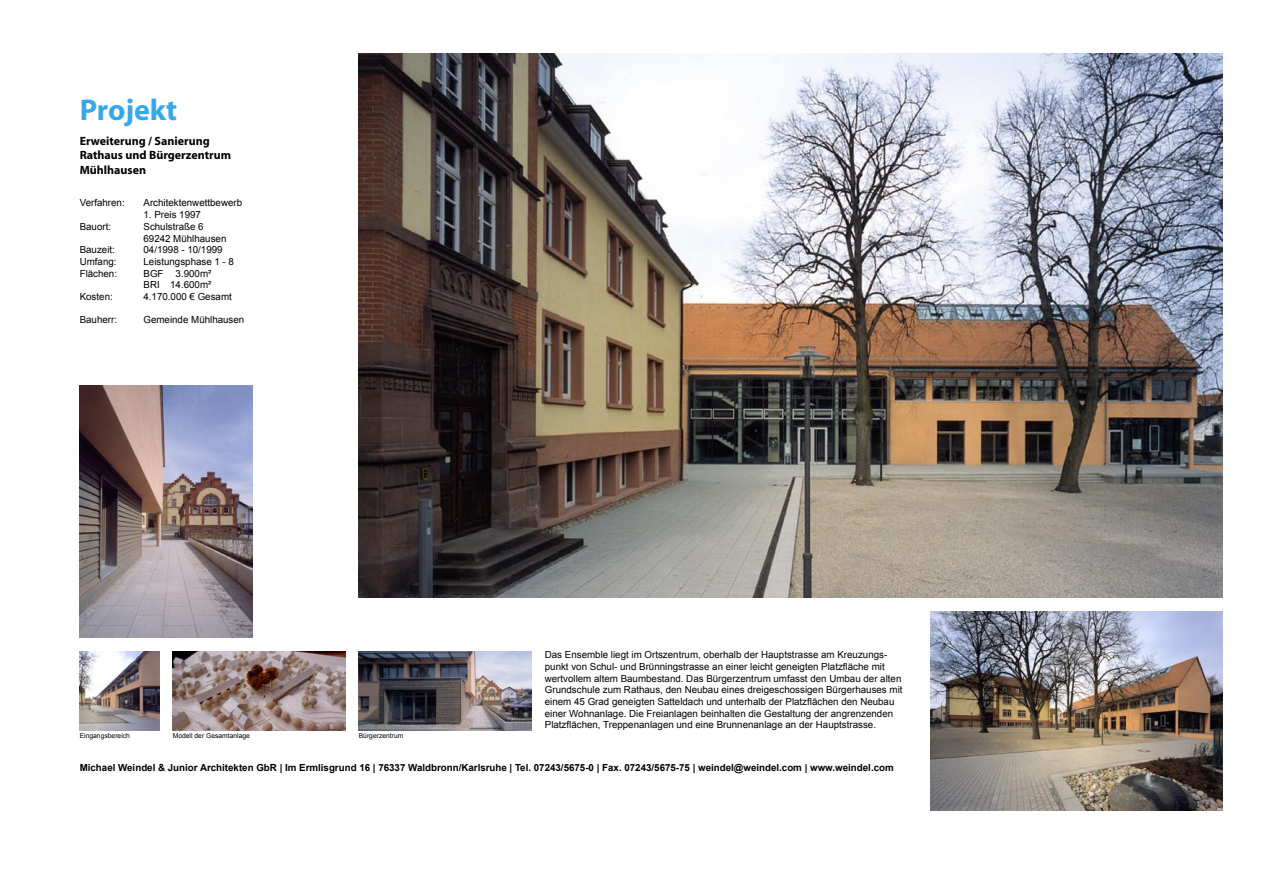
<style>
.page{position:relative;width:1263px;height:893px;background:#fff}
.page>*{position:absolute;margin:0;border:0;box-sizing:border-box;transform-origin:0 0}
.t1{font:700 30px "Myriad";color:#36a7e9}
.t2{font:700 12px "Myriad";color:#000}
.t3{font:9.75px/11.7px "Arial";color:#000}
.t4{font:700 9.75px "Arial";color:#000}
.t5{font:6.75px "Arial";color:#000}
</style>
<div class="page">
<img style="left:359px;top:53px;width:863px;height:545px">
<img style="left:80px;top:385px;width:172px;height:253px">
<img style="left:359px;top:651px;width:172px;height:80px">
<img style="left:930px;top:611px;width:292px;height:200px">
<img style="left:173px;top:651px;width:172px;height:80px">
<img style="left:80px;top:651px;width:79px;height:80px">
<p class="t1" style="left:80px;top:94px;width:99px">Projekt</p>
<p class="t2" style="left:80px;top:135px;width:132px">Erweiterung / Sanierung</p>
<p class="t2" style="left:80px;top:149px;width:153px">Rathaus und Bürgerzentrum</p>
<p class="t2" style="left:80px;top:164px;width:68px">Mühlhausen</p>
<p class="t3" style="left:80px;top:197px;width:46px">Verfahren:</p>
<p class="t3" style="left:144px;top:197px;width:100px">Architektenwettbewerb</p>
<p class="t3" style="left:143px;top:209px;width:59px">1. Preis 1997</p>
<p class="t3" style="left:80px;top:221px;width:33px">Bauort:</p>
<p class="t3" style="left:143px;top:221px;width:62px">Schulstraße 6</p>
<p class="t3" style="left:143px;top:232px;width:84px">69242 Mühlhausen</p>
<p class="t3" style="left:80px;top:244px;width:37px">Bauzeit:</p>
<p class="t3" style="left:143px;top:244px;width:81px">04/1998 - 10/1999</p>
<p class="t3" style="left:80px;top:256px;width:38px">Umfang:</p>
<p class="t3" style="left:143px;top:256px;width:92px">Leistungsphase 1 - 8</p>
<p class="t3" style="left:80px;top:267px;width:39px">Flächen:</p>
<p class="t3" style="left:143px;top:267px;width:69px">BGF 3.900m²</p>
<p class="t3" style="left:143px;top:279px;width:69px">BRI 14.600m²</p>
<p class="t3" style="left:80px;top:291px;width:35px">Kosten:</p>
<p class="t3" style="left:143px;top:291px;width:90px">4.170.000 € Gesamt</p>
<p class="t3" style="left:80px;top:314px;width:39px">Bauherr:</p>
<p class="t3" style="left:143px;top:314px;width:102px">Gemeinde Mühlhausen</p>
<p class="t3" style="left:545px;top:649px;width:359px">Das Ensemble liegt im Ortszentrum, oberhalb der Hauptstrasse am Kreuzungs&shy;punkt von Schul- und Brünningstrasse an einer leicht geneigten Platzfläche mit wertvollem altem Baumbestand. Das Bürgerzentrum umfasst den Umbau der alten Grundschule zum Rathaus, den Neubau eines dreigeschossigen Bürgerhauses mit einem 45 Grad geneigten Satteldach und unterhalb der Platzflächen den Neubau einer Wohnanlage. Die Freianlagen beinhalten die Gestaltung der angrenzenden Platzflächen, Treppenanlagen und eine Brunnenanlage an der Hauptstrasse.</p>
<p class="t4" style="left:80px;top:761px;width:815px">Michael Weindel &amp; Junior Architekten GbR | Im Ermlisgrund 16 | 76337 Waldbronn/Karlsruhe | Tel. 07243/5675-0 | Fax. 07243/5675-75 | weindel@weindel.com | www.weindel.com</p>
<p class="t5" style="left:173px;top:731px;width:79px">Modell der Gesamtanlage</p>
<p class="t5" style="left:359px;top:731px;width:46px">Bürgerzentrum</p>
<p class="t5" style="left:80px;top:731px;width:52px">Eingangsbereich</p>
</div>
